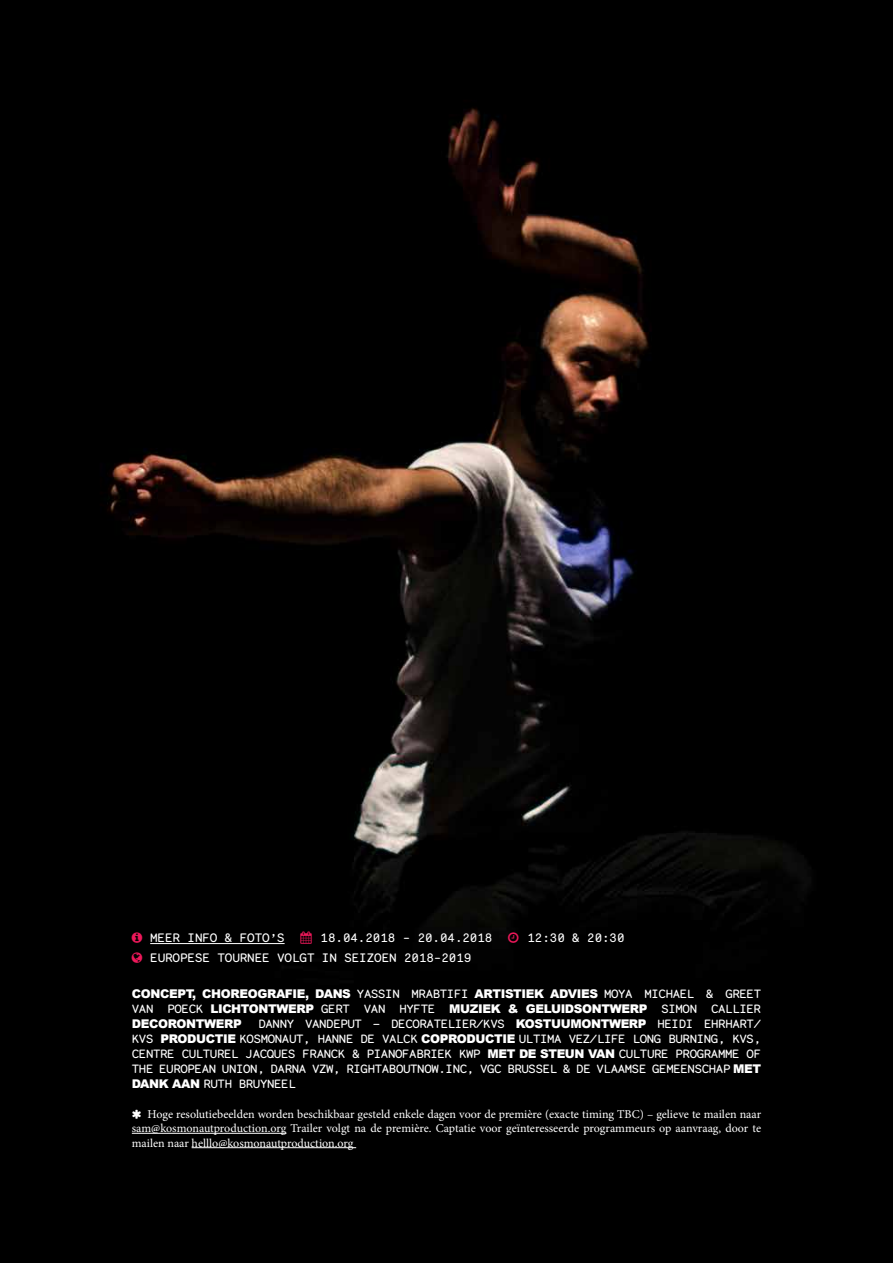
<style>
.page{position:relative;width:893px;height:1263px;background:#fff}
.page>*{position:absolute;margin:0;border:0;box-sizing:border-box;transform-origin:0 0}
.t1{font:12.3px "Monosten A";letter-spacing:-.01em;color:#fff}
.t2{font:12px/15px "Monosten A";letter-spacing:-.03em;color:#fff;text-align:justify}
.t3{font:12px/14.4px "Minion Pro";letter-spacing:-.005em;color:#fff;text-align:justify}
.t4{font:900 12px/15px "Arial";letter-spacing:-.03em;color:#fff;text-align:justify}
.s1{color:#ed185a}
.s2{font-family:"Monosten A";font-weight:400}
.s3{font-family:"Arial";font-weight:900}
</style>
<div class="page">
<img style="left:0;top:0;width:893px;height:1263px">
<hr style="left:150px;top:943px;width:135px;height:1px;background:#fff">
<hr style="left:132px;top:1133px;width:154px;height:1px;background:#fff">
<hr style="left:192px;top:1147px;width:164px;height:1px;background:#fff">
<svg style="left:132px;top:933px;width:10px;height:10px"></svg>
<svg style="left:508px;top:933px;width:11px;height:10px"></svg>
<svg style="left:132px;top:952px;width:10px;height:11px"></svg>
<svg style="left:132px;top:1109px;width:9px;height:9px"></svg>
<p class="t1" style="left:150px;top:930px;width:136px">MEER INFO &amp; FOTO’S</p>
<p class="t1" style="left:301px;top:930px;width:193px"><span class="s1">▲</span> 18.04.2018 - 20.04.2018</p>
<p class="t1" style="left:527px;top:930px;width:99px">12:30 &amp; 20:30</p>
<p class="t1" style="left:150px;top:950px;width:323px">EUROPESE TOURNEE VOLGT IN SEIZOEN 2018-2019</p>
<p class="t4" style="left:132px;top:986px;width:631px">CONCEPT, CHOREOGRAFIE, DANS <span class="s2">YASSIN MRABTIFI</span> ARTISTIEK ADVIES <span class="s2">MOYA MICHAEL &amp; GREET VAN POECK</span> LICHTONTWERP <span class="s2">GERT VAN HYFTE</span> MUZIEK &amp; GELUIDSONTWERP <span class="s2">SIMON CALLIER </span>DECORONTWERP</p>
<p class="t2" style="left:132px;top:1016px;width:631px;text-indent:127px">DANNY VANDEPUT – DECORATELIER/KVS <span class="s3">KOSTUUMONTWERP</span> HEIDI EHRHART/ KVS <span class="s3">PRODUCTIE</span> KOSMONAUT, HANNE DE VALCK <span class="s3">COPRODUCTIE</span> ULTIMA VEZ/LIFE LONG BURNING, KVS, CENTRE CULTUREL JACQUES FRANCK &amp; PIANOFABRIEK KWP <span class="s3">MET DE STEUN VAN</span> CULTURE PROGRAMME OF THE EUROPEAN UNION, DARNA VZW, RIGHTABOUTNOW.INC, VGC BRUSSEL &amp; DE VLAAMSE GEMEENSCHAP <span class="s3">MET DANK AAN</span> RUTH BRUYNEEL</p>
<p class="t3" style="left:132px;top:1107px;width:631px;text-indent:16px">Hoge resolutiebeelden worden beschikbaar gesteld enkele dagen voor de première (exacte timing TBC) – gelieve te mailen naar sam@kosmonautproduction.org Trailer volgt na de première. Captatie voor geïnteresseerde programmeurs op aanvraag, door te mailen naar helllo@kosmonautproduction.org</p>
</div>
